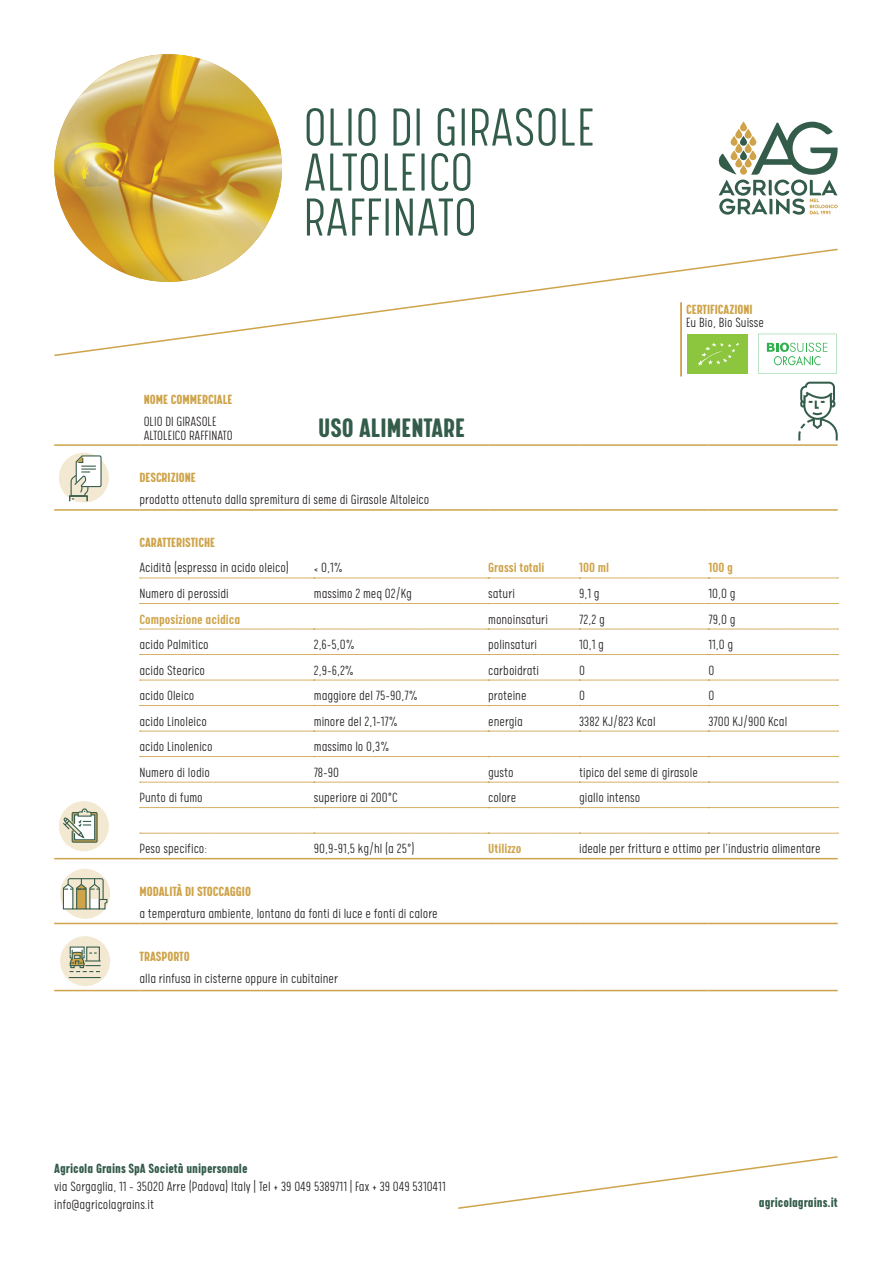
<style>
.page{position:relative;width:893px;height:1263px;background:#fff}
.page>*{position:absolute;margin:0;border:0;box-sizing:border-box;transform-origin:0 0}
.t1{font:300 60px/45px "Calps Slim";color:#345c4b}
.t2{font:700 30px "Calps Slim";color:#345c4b}
.t3{font:300 15px/18px "Calps Slim";color:#231f20}
.t4{font:700 15px "Calps Slim";color:#cea349}
.t5{font:700 15px "Calps Slim";color:#345c4b}
.t6{font:500 15px "Calps Slim";color:#cea349}
</style>
<div class="page">
<svg style="left:54px;top:248px;width:784px;height:109px"></svg>
<svg style="left:718px;top:122px;width:120px;height:93px"></svg>
<svg style="left:740px;top:165px;width:7px;height:10px"></svg>
<svg style="left:745px;top:158px;width:7px;height:9px"></svg>
<svg style="left:735px;top:158px;width:7px;height:9px"></svg>
<svg style="left:740px;top:150px;width:7px;height:10px"></svg>
<svg style="left:731px;top:150px;width:6px;height:10px"></svg>
<svg style="left:745px;top:143px;width:7px;height:10px"></svg>
<svg style="left:735px;top:143px;width:7px;height:10px"></svg>
<svg style="left:740px;top:136px;width:7px;height:10px"></svg>
<svg style="left:745px;top:129px;width:7px;height:10px"></svg>
<svg style="left:735px;top:129px;width:7px;height:10px"></svg>
<svg style="left:749px;top:150px;width:7px;height:10px"></svg>
<svg style="left:749px;top:136px;width:7px;height:10px"></svg>
<svg style="left:740px;top:122px;width:7px;height:9px"></svg>
<div style="left:731px;top:136px;width:6px;height:10px;background:#cea349;border-radius:3px"></div>
<svg style="left:458px;top:1156px;width:380px;height:53px"></svg>
<div style="left:687px;top:335px;width:61px;height:39px;background:#8bc63e"></div>
<svg style="left:698px;top:342px;width:41px;height:24px"></svg>
<svg style="left:758px;top:334px;width:79px;height:40px"></svg>
<img style="left:54px;top:54px;width:228px;height:228px;border-radius:114px">
<hr style="left:54px;top:509px;width:85px;height:2px;background:#cea349">
<hr style="left:139px;top:509px;width:175px;height:2px;background:#cea349">
<hr style="left:314px;top:509px;width:174px;height:2px;background:#cea349">
<hr style="left:488px;top:509px;width:91px;height:2px;background:#cea349">
<hr style="left:579px;top:509px;width:129px;height:2px;background:#cea349">
<hr style="left:708px;top:509px;width:130px;height:2px;background:#cea349">
<hr style="left:54px;top:858px;width:85px;height:1px;background:#cea349">
<hr style="left:139px;top:858px;width:175px;height:1px;background:#cea349">
<hr style="left:314px;top:858px;width:174px;height:1px;background:#cea349">
<hr style="left:488px;top:858px;width:91px;height:1px;background:#cea349">
<hr style="left:579px;top:858px;width:129px;height:1px;background:#cea349">
<hr style="left:708px;top:858px;width:130px;height:1px;background:#cea349">
<hr style="left:54px;top:923px;width:85px;height:1px;background:#cea349">
<hr style="left:139px;top:923px;width:175px;height:1px;background:#cea349">
<hr style="left:314px;top:923px;width:174px;height:1px;background:#cea349">
<hr style="left:488px;top:923px;width:91px;height:1px;background:#cea349">
<hr style="left:579px;top:923px;width:129px;height:1px;background:#cea349">
<hr style="left:708px;top:923px;width:130px;height:1px;background:#cea349">
<hr style="left:488px;top:990px;width:91px;height:1px;background:#cea349">
<hr style="left:579px;top:990px;width:129px;height:1px;background:#cea349">
<hr style="left:708px;top:990px;width:130px;height:1px;background:#cea349">
<hr style="left:54px;top:444px;width:85px;height:2px;background:#cea349">
<hr style="left:139px;top:444px;width:175px;height:2px;background:#cea349">
<hr style="left:314px;top:444px;width:174px;height:2px;background:#cea349">
<hr style="left:488px;top:444px;width:91px;height:2px;background:#cea349">
<hr style="left:579px;top:444px;width:129px;height:2px;background:#cea349">
<hr style="left:708px;top:444px;width:130px;height:2px;background:#cea349">
<svg style="left:140px;top:578px;width:698px;height:1px"></svg>
<svg style="left:140px;top:603px;width:698px;height:1px"></svg>
<svg style="left:140px;top:629px;width:698px;height:1px"></svg>
<svg style="left:140px;top:654px;width:698px;height:1px"></svg>
<svg style="left:140px;top:680px;width:698px;height:1px"></svg>
<svg style="left:140px;top:705px;width:698px;height:1px"></svg>
<svg style="left:140px;top:731px;width:698px;height:1px"></svg>
<svg style="left:140px;top:756px;width:698px;height:1px"></svg>
<svg style="left:140px;top:782px;width:698px;height:1px"></svg>
<svg style="left:140px;top:807px;width:698px;height:1px"></svg>
<svg style="left:140px;top:833px;width:698px;height:1px"></svg>
<hr style="left:54px;top:990px;width:85px;height:1px;background:#cea349">
<hr style="left:139px;top:990px;width:175px;height:1px;background:#cea349">
<hr style="left:314px;top:990px;width:174px;height:1px;background:#cea349">
<svg style="left:60px;top:936px;width:50px;height:50px"></svg>
<svg style="left:59px;top:801px;width:50px;height:50px"></svg>
<svg style="left:59px;top:453px;width:50px;height:50px"></svg>
<div style="left:69px;top:495px;width:19px;height:7px;border:1px solid #365c4b"></div>
<svg style="left:60px;top:869px;width:50px;height:50px"></svg>
<hr style="left:680px;top:302px;width:2px;height:74px;background:#cea349">
<svg style="left:798px;top:382px;width:40px;height:58px"></svg>
<h1 class="t1" style="left:303px;top:103px;width:294px">OLIO DI GIRASOLE<br>ALTOLEICO<br>RAFFINATO</h1>
<p class="t4" style="left:686px;top:300px;width:68px">CERTIFICAZIONI</p>
<p class="t3" style="left:686px;top:313px;width:80px">Eu Bio, Bio Suisse</p>
<p class="t4" style="left:144px;top:390px;width:90px">NOME COMMERCIALE</p>
<p class="t3" style="left:144px;top:414px;width:90px;line-height:13.5px">OLIO DI GIRASOLE<br>ALTOLEICO RAFFINATO</p>
<h2 class="t2" style="left:318px;top:410px;width:148px">USO ALIMENTARE</h2>
<p class="t4" style="left:139px;top:468px;width:58px">DESCRIZIONE</p>
<p class="t3" style="left:139px;top:490px;width:291px">prodotto ottenuto dalla spremitura di seme di Girasole Altoleico</p>
<p class="t4" style="left:139px;top:533px;width:77px">CARATTERISTICHE</p>
<p class="t3" style="left:139px;top:558px;width:151px">Acidità (espressa in acido oleico)</p>
<p class="t3" style="left:314px;top:558px;width:30px">&lt; 0,1%</p>
<p class="t6" style="left:488px;top:559px;width:58px">Grassi totali</p>
<p class="t6" style="left:579px;top:559px;width:31px">100 ml</p>
<p class="t6" style="left:708px;top:559px;width:26px">100 g</p>
<p class="t3" style="left:139px;top:584px;width:91px">Numero di perossidi</p>
<p class="t3" style="left:314px;top:584px;width:100px">massimo 2 meq O2/Kg</p>
<p class="t3" style="left:488px;top:584px;width:28px">saturi</p>
<p class="t3" style="left:579px;top:584px;width:22px">9,1 g</p>
<p class="t3" style="left:708px;top:584px;width:29px">10,0 g</p>
<p class="t6" style="left:139px;top:610px;width:102px">Composizione acidica</p>
<p class="t3" style="left:488px;top:609px;width:61px">monoinsaturi</p>
<p class="t3" style="left:579px;top:609px;width:27px">72,2 g</p>
<p class="t3" style="left:708px;top:609px;width:29px">79,0 g</p>
<p class="t3" style="left:139px;top:635px;width:71px">acido Palmitico</p>
<p class="t3" style="left:314px;top:635px;width:42px">2,6-5,0%</p>
<p class="t3" style="left:488px;top:635px;width:50px">polinsaturi</p>
<p class="t3" style="left:579px;top:635px;width:26px">10,1 g</p>
<p class="t3" style="left:708px;top:635px;width:26px">11,0 g</p>
<p class="t3" style="left:139px;top:660px;width:67px">acido Stearico</p>
<p class="t3" style="left:314px;top:660px;width:42px">2,9-6,2%</p>
<p class="t3" style="left:488px;top:660px;width:52px">carboidrati</p>
<p class="t3" style="left:579px;top:660px;width:7px">0</p>
<p class="t3" style="left:708px;top:660px;width:7px">0</p>
<p class="t3" style="left:139px;top:686px;width:57px">acido Oleico</p>
<p class="t3" style="left:314px;top:686px;width:105px">maggiore del 75-90,7%</p>
<p class="t3" style="left:488px;top:686px;width:40px">proteine</p>
<p class="t3" style="left:579px;top:686px;width:7px">0</p>
<p class="t3" style="left:708px;top:686px;width:7px">0</p>
<p class="t3" style="left:139px;top:711px;width:69px">acido Linoleico</p>
<p class="t3" style="left:314px;top:711px;width:85px">minore del 2,1-17%</p>
<p class="t3" style="left:488px;top:711px;width:36px">energia</p>
<p class="t3" style="left:579px;top:711px;width:78px">3382 KJ/823 Kcal</p>
<p class="t3" style="left:708px;top:711px;width:80px">3700 KJ/900 Kcal</p>
<p class="t3" style="left:139px;top:737px;width:75px">acido Linolenico</p>
<p class="t3" style="left:314px;top:737px;width:77px">massimo lo 0,3%</p>
<p class="t3" style="left:139px;top:762px;width:72px">Numero di Iodio</p>
<p class="t3" style="left:314px;top:762px;width:27px">78-90</p>
<p class="t3" style="left:488px;top:762px;width:27px">gusto</p>
<p class="t3" style="left:579px;top:762px;width:120px">tipico del seme di girasole</p>
<p class="t3" style="left:139px;top:788px;width:65px">Punto di fumo</p>
<p class="t3" style="left:314px;top:788px;width:85px">superiore ai 200°C</p>
<p class="t3" style="left:488px;top:788px;width:30px">colore</p>
<p class="t3" style="left:579px;top:788px;width:63px">giallo intenso</p>
<p class="t3" style="left:139px;top:839px;width:69px">Peso specifico:</p>
<p class="t3" style="left:314px;top:839px;width:102px">90,9-91,5 kg/hl (a 25°)</p>
<p class="t6" style="left:488px;top:840px;width:35px">Utilizzo</p>
<p class="t3" style="left:579px;top:839px;width:243px">ideale per frittura e ottimo per l'industria alimentare</p>
<p class="t4" style="left:139px;top:882px;width:113px">MODALITÀ DI STOCCAGGIO</p>
<p class="t3" style="left:139px;top:904px;width:300px">a temperatura ambiente, lontano da fonti di luce e fonti di calore</p>
<p class="t4" style="left:139px;top:947px;width:52px">TRASPORTO</p>
<p class="t3" style="left:139px;top:969px;width:200px">alla rinfusa in cisterne oppure in cubitainer</p>
<p class="t5" style="left:54px;top:1159px;width:195px">Agricola Grains SpA Società unipersonale</p>
<p class="t3" style="left:54px;top:1176px;width:393px">via Sorgaglia, 11 – 35020 Arre (Padova) Italy | Tel + 39 049 5389711 | Fax + 39 049 5310411 info@agricolagrains.it</p>
<p class="t5" style="left:759px;top:1193px;width:80px">agricolagrains.it</p>
</div>
